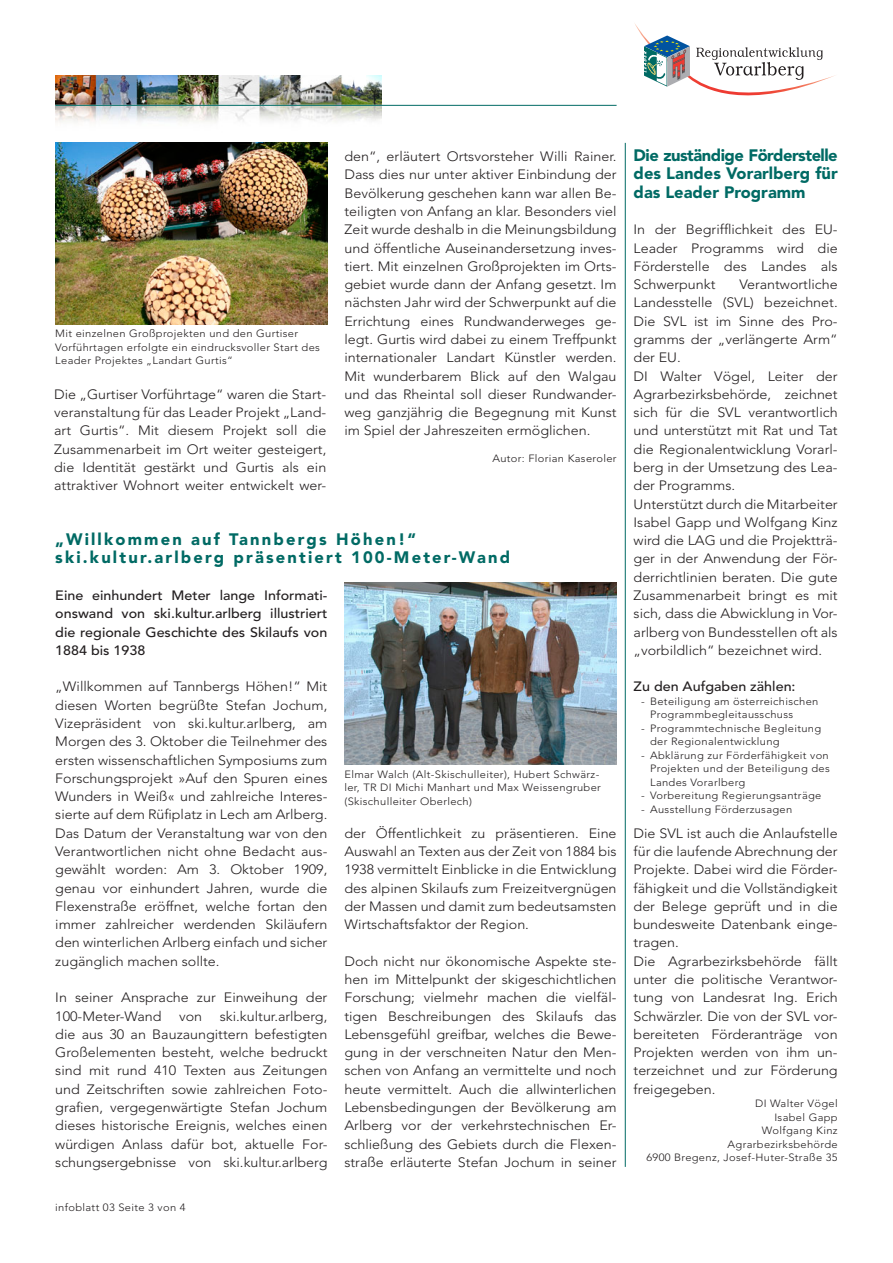
<style>
.page{position:relative;width:893px;height:1263px;background:#fff}
.page>*{position:absolute;margin:0;border:0;box-sizing:border-box;transform-origin:0 0}
.t1{font:900 16.5px/18.3px "Avenir";letter-spacing:.13em;color:#006a64;text-align:justify}
.t2{font:300 13.5px/18.3px "Avenir";color:#231f20;text-align:justify;scale:1.06 1}
.t3{font:500 13.5px/18.3px "Avenir";color:#231f20;text-align:justify;scale:1.06 1}
.t4{font:300 10.5px/13.5px "Avenir";letter-spacing:.03em;color:#231f20;scale:1.06 1}
</style>
<div class="page">
<svg style="left:635px;top:24px;width:200px;height:71px"></svg>
<img style="left:55px;top:76px;width:327px;height:46px">
<hr style="left:55px;top:105px;width:562px;height:1px;background:#006a64">
<hr style="left:625px;top:143px;width:1px;height:1024px;background:#006a64">
<img style="left:55px;top:143px;width:272px;height:181px">
<img style="left:344px;top:583px;width:273px;height:181px">
<p class="t4" style="left:55px;top:327px;width:251px">Mit einzelnen Großprojekten und den Gurtiser<br>Vorführtagen erfolgte ein eindrucksvoller Start des<br>Leader Projektes „Landart Gurtis“</p>
<p class="t2" style="left:54px;top:385px;width:258px">Die „Gurtiser Vorführtage“ waren die Start&shy;veranstaltung für das Leader Projekt „Land&shy;art Gurtis“. Mit diesem Projekt soll die Zusammenarbeit im Ort weiter gesteigert, die Identität gestärkt und Gurtis als ein attraktiver Wohnort weiter entwickelt wer-</p>
<p class="t2" style="left:344px;top:147px;width:258px">den“, erläutert Ortsvorsteher Willi Rainer.<br>Dass dies nur unter aktiver Einbindung der Bevölkerung geschehen kann war allen Be&shy;teiligten von Anfang an klar. Besonders viel Zeit wurde deshalb in die Meinungsbildung und öffentliche Auseinandersetzung inves&shy;tiert. Mit einzelnen Großprojekten im Orts&shy;gebiet wurde dann der Anfang gesetzt. Im nächsten Jahr wird der Schwerpunkt auf die Errichtung eines Rundwanderweges ge&shy;legt. Gurtis wird dabei zu einem Treffpunkt internationaler Landart Künstler werden.<br>Mit wunderbarem Blick auf den Walgau und das Rheintal soll dieser Rundwander&shy;weg ganzjährig die Begegnung mit Kunst im Spiel der Jahreszeiten ermöglichen.</p>
<p class="t4" style="left:492px;top:452px;width:119px">Autor: Florian Kaseroler</p>
<p class="t1" style="left:55px;top:530px;width:456px">„Willkommen auf Tannbergs Höhen!“ ski.kultur.arlberg präsentiert 100-Meter-Wand</p>
<p class="t3" style="left:55px;top:586px;width:258px">Eine einhundert Meter lange Informati&shy;onswand von ski.kultur.arlberg illustriert die regionale Geschichte des Skilaufs von 1884 bis 1938</p>
<p class="t2" style="left:55px;top:678px;width:258px">„Willkommen auf Tannbergs Höhen!“ Mit diesen Worten begrüßte Stefan Jochum, Vizepräsident von ski.kultur.arlberg, am Morgen des 3. Oktober die Teilnehmer des ersten wissenschaftlichen Symposiums zum Forschungsprojekt »Auf den Spuren eines Wunders in Weiß« und zahlreiche Interes&shy;sierte auf dem Rüfiplatz in Lech am Arlberg.<br>Das Datum der Veranstaltung war von den Verantwortlichen nicht ohne Bedacht aus&shy;gewählt worden: Am 3. Oktober 1909, genau vor einhundert Jahren, wurde die Flexenstraße eröffnet, welche fortan den immer zahlreicher werdenden Skiläufern den winterlichen Arlberg einfach und sicher zugänglich machen sollte.</p>
<p class="t2" style="left:55px;top:988px;width:258px">In seiner Ansprache zur Einweihung der<br>100-Meter-Wand</p>
<p class="t2" style="left:55px;top:1007px;width:258px;text-indent:165px">ski.kultur.arlberg, die aus 30 an Bauzaungittern befestigten Großelementen besteht, welche bedruckt sind mit rund 410 Texten aus Zeitungen und Zeitschriften sowie zahlreichen Foto&shy;grafien, vergegenwärtigte Stefan Jochum dieses historische Ereignis, welches einen würdigen Anlass dafür bot, aktuelle For&shy;schungsergebnisse von ski.kultur.arlberg</p>
<p class="t2" style="left:179px;top:1007px;width:23px">von</p>
<p class="t4" style="left:55px;top:1201px;width:124px">infoblatt 03 Seite 3 von 4</p>
<p class="t4" style="left:344px;top:767px;width:243px">Elmar Walch (Alt-Skischulleiter), Hubert Schwärz&shy;ler, TR DI Michi Manhart und Max Weissengruber (Skischulleiter Oberlech)</p>
<p class="t2" style="left:344px;top:824px;width:258px">der Öffentlichkeit zu präsentieren. Eine Auswahl an Texten aus der Zeit von 1884 bis 1938 vermittelt Einblicke in die Entwicklung des alpinen Skilaufs zum Freizeitvergnügen der Massen und damit zum bedeutsamsten Wirtschaftsfaktor der Region.</p>
<p class="t2" style="left:344px;top:952px;width:258px">Doch nicht nur ökonomische Aspekte ste&shy;hen im Mittelpunkt der skigeschichtlichen Forschung; vielmehr machen die vielfäl&shy;tigen Beschreibungen des Skilaufs das Lebensgefühl greifbar, welches die Bewe&shy;gung in der verschneiten Natur den Men&shy;schen von Anfang an vermittelte und noch heute vermittelt. Auch die allwinterlichen Lebensbedingungen der Bevölkerung am Arlberg vor der verkehrstechnischen Er&shy;schließung des Gebiets durch die Flexen&shy;straße erläuterte Stefan Jochum in seiner</p>
<p class="t1" style="left:634px;top:146px;width:206px">Die zuständige Förderstelle des Landes Vorarlberg für das Leader Programm</p>
<p class="t2" style="left:634px;top:220px;width:194px">In der Begrifflichkeit des EU-Leader Programms wird die Förderstelle des Landes als Schwerpunkt</p>
<p class="t2" style="left:634px;top:275px;width:194px;text-align:left;text-indent:106px">Verantwortliche<br>Landesstelle (SVL) bezeichnet.<br>Die SVL ist im Sinne des Pro&shy;gramms der „verlängerte Arm“ der EU.<br>DI Walter Vögel, Leiter der<br>Agrarbezirksbehörde, zeichnet sich für die SVL verantwortlich und unterstützt mit Rat und Tat die Regionalentwicklung Vorarl&shy;berg in der Umsetzung des Lea&shy;der Programms.<br>Unterstützt durch die Mitarbeiter<br>Isabel Gapp und Wolfgang Kinz wird die LAG und die Projektträ&shy;ger in der Anwendung der För&shy;derrichtlinien beraten. Die gute<br>Zusammenarbeit bringt es mit sich, dass die Abwicklung in Vor&shy;arlberg von Bundesstellen oft als „vorbildlich“ bezeichnet wird.</p>
<p class="t3" style="left:634px;top:678px;width:154px">Zu den Aufgaben zählen:</p>
<p class="t4" style="left:650px;top:694px;width:160px;text-indent:-9px">- Beteiligung am österreichischen<br>Programmbegleitausschuss</p>
<p class="t4" style="left:650px;top:721px;width:163px;text-indent:-9px">- Programmtechnische Begleitung der Regionalentwicklung</p>
<p class="t4" style="left:650px;top:748px;width:171px;text-align:justify;text-indent:-9px">- Abklärung zur Förderfähigkeit von Projekten und der Beteiligung des Landes Vorarlberg</p>
<p class="t4" style="left:641px;top:789px;width:172px">- Vorbereitung Regierungsanträge</p>
<p class="t4" style="left:641px;top:802px;width:144px">- Ausstellung Förderzusagen</p>
<p class="t2" style="left:634px;top:824px;width:194px;text-align:left">Die SVL ist auch die Anlaufstelle für die laufende Abrechnung der<br>Projekte. Dabei wird die Förder&shy;fähigkeit und die Vollständigkeit der Belege geprüft und in die bundesweite Datenbank einge&shy;tragen.<br>Die Agrarbezirksbehörde fällt unter die politische Verantwor&shy;tung von Landesrat Ing. Erich<br>Schwärzler. Die von der SVL vor&shy;bereiteten Förderanträge von<br>Projekten werden von ihm un&shy;terzeichnet und zur Förderung freigegeben.</p>
<p class="t4" style="left:646px;top:1097px;width:182px;text-align:right">DI Walter Vögel<br>Isabel Gapp<br>Wolfgang Kinz<br>Agrarbezirksbehörde<br>6900 Bregenz, Josef-Huter-Straße 35</p>
</div>
